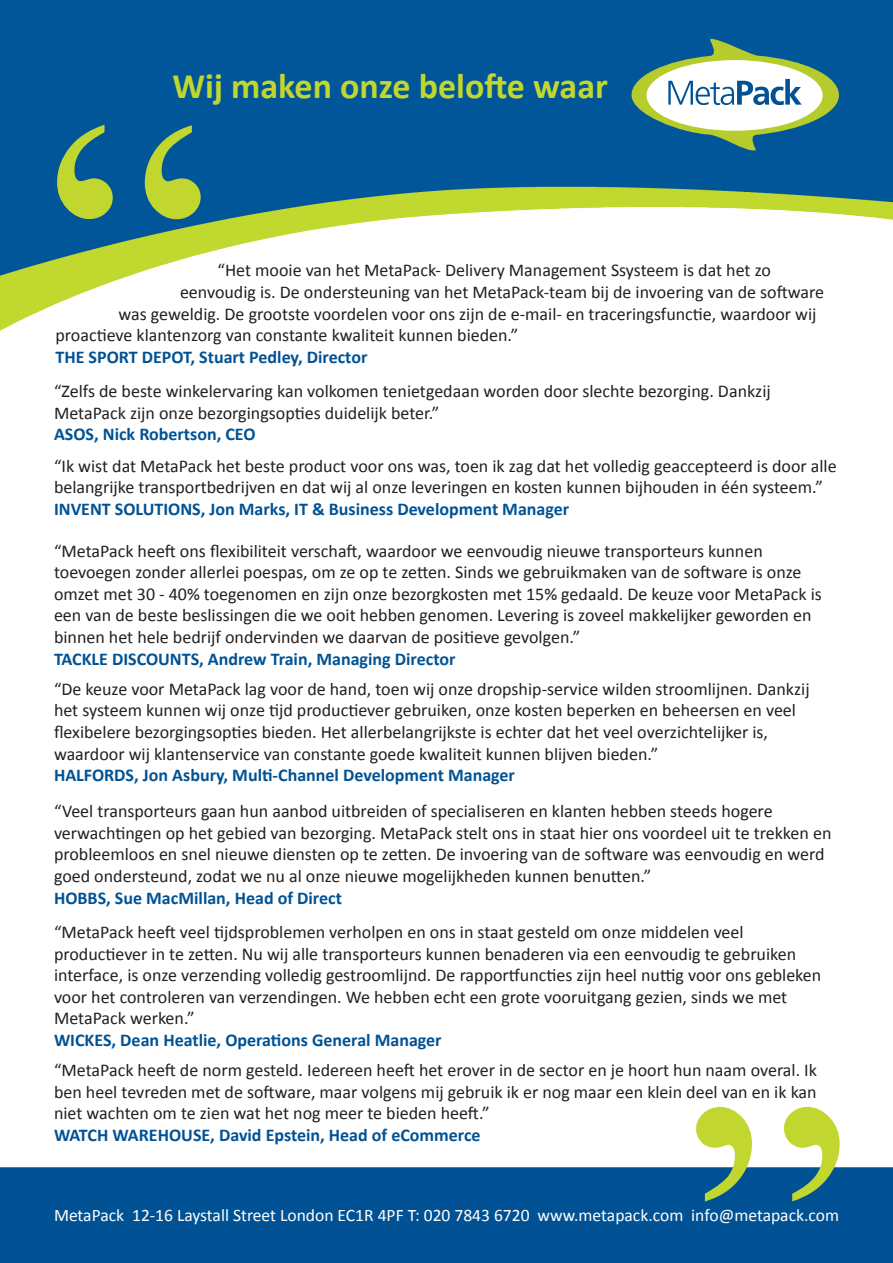
<style>
.page{position:relative;width:893px;height:1263px;background:#fff}
.page>*{position:absolute;margin:0;border:0;box-sizing:border-box;transform-origin:0 0}
.t1{font:375px "Times New Roman";color:#c1d72f}
.t2{font:700 36px "Calibri";color:#c1d72f}
.t3{font:18px/21.6px "Calibri";color:#231f20}
.t4{font:700 18px "Calibri";color:#005294}
.t5{font:17.55px "Calibri";color:#fff}
</style>
<div class="page">
<div style="left:0;top:1167px;width:893px;height:96px;background:#005294"></div>
<img style="left:0;top:0;width:893px;height:331px">
<svg style="left:631px;top:39px;width:208px;height:111px"></svg>
<p class="t2" style="left:172px;top:63px;width:437px">Wij maken onze belofte waar</p>
<p class="t1" style="left:45px;top:1px;width:168px">“</p>
<p class="t3" style="left:218px;top:259px;width:555px">“Het mooie van het MetaPack- Delivery Management Ssysteem is dat het zo</p>
<p class="t3" style="left:180px;top:280px;width:646px">eenvoudig is. De ondersteuning van het MetaPack-team bij de invoering van de software</p>
<p class="t3" style="left:118px;top:302px;width:699px">was geweldig. De grootste voordelen voor ons zijn de e-mail- en traceringsfunctie, waardoor wij</p>
<p class="t3" style="left:56px;top:324px;width:464px">proactieve klantenzorg van constante kwaliteit kunnen bieden.”</p>
<p class="t4" style="left:56px;top:346px;width:313px">THE SPORT DEPOT, Stuart Pedley, Director</p>
<p class="t3" style="left:54px;top:379px;width:718px">“Zelfs de beste winkelervaring kan volkomen tenietgedaan worden door slechte bezorging. Dankzij<br>MetaPack zijn onze bezorgingsopties duidelijk beter.”</p>
<p class="t4" style="left:54px;top:423px;width:203px">ASOS, Nick Robertson, CEO</p>
<p class="t3" style="left:54px;top:454px;width:784px">“Ik wist dat MetaPack het beste product voor ons was, toen ik zag dat het volledig geaccepteerd is door alle belangrijke transportbedrijven en dat wij al onze leveringen en kosten kunnen bijhouden in één systeem.”</p>
<p class="t4" style="left:54px;top:498px;width:517px">INVENT SOLUTIONS, Jon Marks, IT &amp; Business Development Manager</p>
<p class="t3" style="left:54px;top:539px;width:769px">“MetaPack heeft ons flexibiliteit verschaft, waardoor we eenvoudig nieuwe transporteurs kunnen toevoegen zonder allerlei poespas, om ze op te zetten. Sinds we gebruikmaken van de software is onze omzet met 30 - 40% toegenomen en zijn onze bezorgkosten met 15% gedaald. De keuze voor MetaPack is een van de beste beslissingen die we ooit hebben genomen. Levering is zoveel makkelijker geworden en binnen het hele bedrijf ondervinden we daarvan de positieve gevolgen.”</p>
<p class="t4" style="left:54px;top:647px;width:403px">TACKLE DISCOUNTS, Andrew Train, Managing Director</p>
<p class="t3" style="left:54px;top:677px;width:757px">“De keuze voor MetaPack lag voor de hand, toen wij onze dropship-service wilden stroomlijnen. Dankzij het systeem kunnen wij onze tijd productiever gebruiken, onze kosten beperken en beheersen en veel flexibelere bezorgingsopties bieden. Het allerbelangrijkste is echter dat het veel overzichtelijker is, waardoor wij klantenservice van constante goede kwaliteit kunnen blijven bieden.”</p>
<p class="t4" style="left:54px;top:764px;width:462px">HALFORDS, Jon Asbury, Multi-Channel Development Manager</p>
<p class="t3" style="left:54px;top:799px;width:779px">“Veel transporteurs gaan hun aanbod uitbreiden of specialiseren en klanten hebben steeds hogere verwachtingen op het gebied van bezorging. MetaPack stelt ons in staat hier ons voordeel uit te trekken en probleemloos en snel nieuwe diensten op te zetten. De invoering van de software was eenvoudig en werd goed ondersteund, zodat we nu al onze nieuwe mogelijkheden kunnen benutten.”</p>
<p class="t4" style="left:54px;top:886px;width:289px">HOBBS, Sue MacMillan, Head of Direct</p>
<p class="t3" style="left:54px;top:920px;width:769px">“MetaPack heeft veel tijdsproblemen verholpen en ons in staat gesteld om onze middelen veel productiever in te zetten. Nu wij alle transporteurs kunnen benaderen via een eenvoudig te gebruiken interface, is onze verzending volledig gestroomlijnd. De rapportfuncties zijn heel nuttig voor ons gebleken voor het controleren van verzendingen. We hebben echt een grote vooruitgang gezien, sinds we met MetaPack werken.”</p>
<p class="t4" style="left:54px;top:1029px;width:389px">WICKES, Dean Heatlie, Operations General Manager</p>
<p class="t3" style="left:54px;top:1058px;width:764px;text-align:justify">“MetaPack heeft de norm gesteld. Iedereen heeft het erover in de sector en je hoort hun naam overal. Ik ben heel tevreden met de software, maar volgens mij gebruik ik er nog maar een klein deel van en ik kan niet wachten om te zien wat het nog meer te bieden heeft.”</p>
<p class="t4" style="left:54px;top:1124px;width:428px">WATCH WAREHOUSE, David Epstein, Head of eCommerce</p>
<p class="t1" style="left:684px;top:983px;width:168px">”</p>
<p class="t5" style="left:54px;top:1204px;width:787px">MetaPack 12-16 Laystall Street London EC1R 4PF T: 020 7843 6720 www.metapack.com info@metapack.com</p>
</div>
